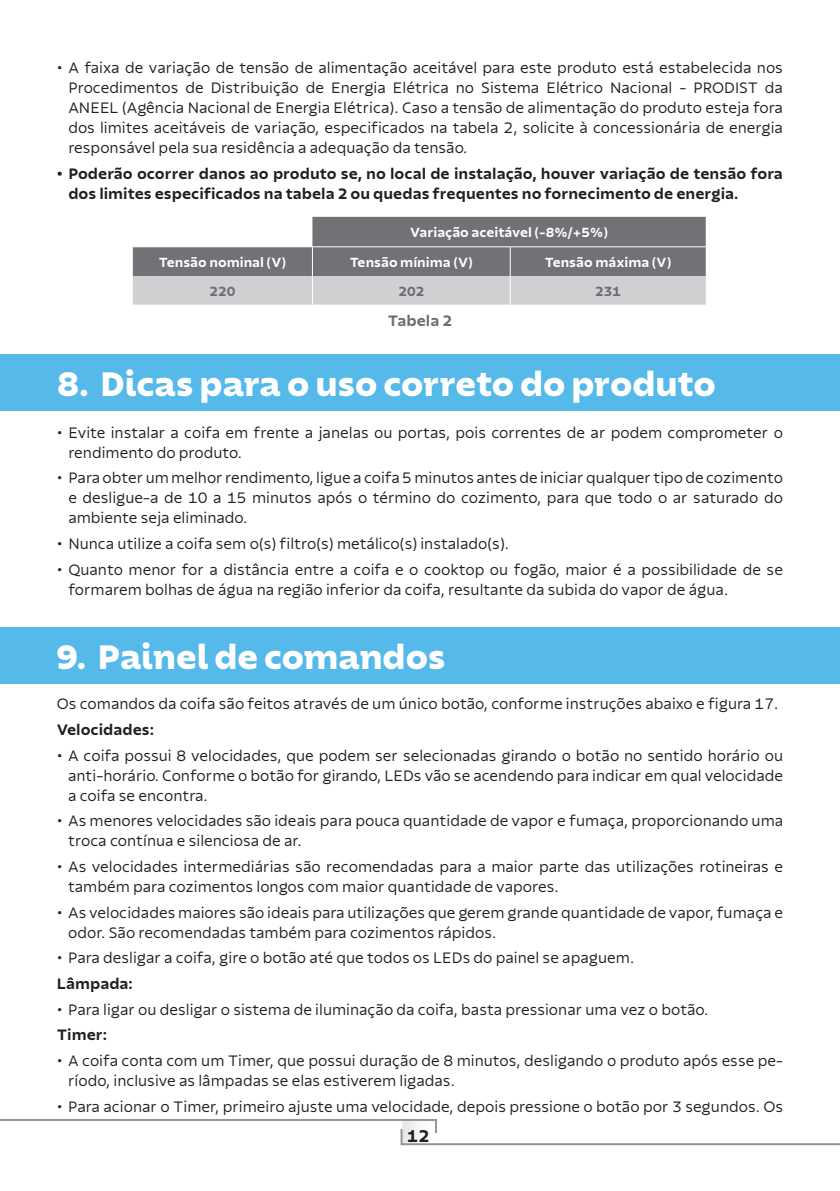
<style>
.page{position:relative;width:840px;height:1191px;background:#fff}
.page>*{position:absolute;margin:0;border:0;box-sizing:border-box;transform-origin:0 0}
.Títulos_TDC_port{font:800 36px "Tramontina Titulos";color:#fff}
.t1{font:700 18px "Tramontina Textos";color:#231f20}
.t2{font:300 16px/20px "Tramontina Textos";color:#231f20}
.t3{font:700 16px/20px "Tramontina Textos";color:#231f20}
.t4{font:700 16px "Tramontina Textos";color:#6c6d70}
.t5{font:700 14px "Tramontina Textos";color:#fff}
.t6{font:700 14px "Tramontina Textos";color:#6c6d70}
</style>
<div class="page">
<svg style="left:0;top:1119px;width:839px;height:27px"></svg>
<svg style="left:133px;top:217px;width:572px;height:88px;background:#9fa0a3"></svg>
<hr style="left:133px;top:246px;width:179px;height:1px;background:#fff">
<hr style="left:312px;top:246px;width:198px;height:1px;background:#fff">
<hr style="left:510px;top:246px;width:195px;height:1px;background:#fff">
<div style="left:0;top:354px;width:839px;height:56px;background:#55bae9"></div>
<div style="left:0;top:627px;width:839px;height:56px;background:#55bae9"></div>
<p class="t2" style="left:68px;top:58px;width:715px;text-align:justify;text-indent:-11px">• A faixa de variação de tensão de alimentação aceitável para este produto está estabelecida nos Procedimentos de Distribuição de Energia Elétrica no Sistema Elétrico Nacional - PRODIST da ANEEL (Agência Nacional de Energia Elétrica). Caso a tensão de alimentação do produto esteja fora dos limites aceitáveis de variação, especificados na tabela 2, solicite à concessionária de energia responsável pela sua residência a adequação da tensão.</p>
<p class="t3" style="left:68px;top:163px;width:715px;text-indent:-11px">• Poderão ocorrer danos ao produto se, no local de instalação, houver variação de tensão fora dos limites especificados na tabela 2 ou quedas frequentes no fornecimento de energia.</p>
<p class="t5" style="left:410px;top:225px;width:199px">Variação aceitável (-8%/+5%)</p>
<p class="t5" style="left:159px;top:255px;width:129px">Tensão nominal (V)</p>
<p class="t5" style="left:349px;top:255px;width:124px">Tensão mínima (V)</p>
<p class="t5" style="left:544px;top:255px;width:128px">Tensão máxima (V)</p>
<p class="t6" style="left:209px;top:284px;width:27px">220</p>
<p class="t6" style="left:398px;top:284px;width:27px">202</p>
<p class="t6" style="left:594px;top:284px;width:27px">231</p>
<p class="t4" style="left:387px;top:312px;width:66px">Tabela 2</p>
<p class="Títulos_TDC_port" style="left:57px;top:364px;width:660px">8. Dicas para o uso correto do produto</p>
<p class="t2" style="left:68px;top:422px;width:715px;text-indent:-11px">• Evite instalar a coifa em frente a janelas ou portas, pois correntes de ar podem comprometer o rendimento do produto.</p>
<p class="t2" style="left:68px;top:468px;width:715px;text-align:justify;text-indent:-11px">• Para obter um melhor rendimento, ligue a coifa 5 minutos antes de iniciar qualquer tipo de cozimento e desligue-a de 10 a 15 minutos após o término do cozimento, para que todo o ar saturado do ambiente seja eliminado.</p>
<p class="t2" style="left:57px;top:534px;width:453px">• Nunca utilize a coifa sem o(s) filtro(s) metálico(s) instalado(s).</p>
<p class="t2" style="left:68px;top:559px;width:715px;text-indent:-11px">• Quanto menor for a distância entre a coifa e o cooktop ou fogão, maior é a possibilidade de se formarem bolhas de água na região inferior da coifa, resultante da subida do vapor de água.</p>
<p class="Títulos_TDC_port" style="left:56px;top:637px;width:391px">9. Painel de comandos</p>
<p class="t2" style="left:57px;top:694px;width:722px">Os comandos da coifa são feitos através de um único botão, conforme instruções abaixo e figura 17.</p>
<p class="t3" style="left:57px;top:719px;width:99px">Velocidades:</p>
<p class="t2" style="left:68px;top:745px;width:716px;text-align:justify;text-indent:-11px">• A coifa possui 8 velocidades, que podem ser selecionadas girando o botão no sentido horário ou anti-horário. Conforme o botão for girando, LEDs vão se acendendo para indicar em qual velocidade a coifa se encontra.</p>
<p class="t2" style="left:68px;top:811px;width:716px;text-indent:-11px">• As menores velocidades são ideais para pouca quantidade de vapor e fumaça, proporcionando uma troca contínua e silenciosa de ar.</p>
<p class="t2" style="left:68px;top:856px;width:716px;text-indent:-11px">• As velocidades intermediárias são recomendadas para a maior parte das utilizações rotineiras e também para cozimentos longos com maior quantidade de vapores.</p>
<p class="t2" style="left:68px;top:902px;width:716px;text-indent:-11px">• As velocidades maiores são ideais para utilizações que gerem grande quantidade de vapor, fumaça e odor. São recomendadas também para cozimentos rápidos.</p>
<p class="t2" style="left:57px;top:948px;width:578px">• Para desligar a coifa, gire o botão até que todos os LEDs do painel se apaguem.</p>
<p class="t3" style="left:57px;top:973px;width:78px">Lâmpada:</p>
<p class="t2" style="left:57px;top:999px;width:652px">• Para ligar ou desligar o sistema de iluminação da coifa, basta pressionar uma vez o botão.</p>
<p class="t3" style="left:57px;top:1025px;width:52px">Timer:</p>
<p class="t2" style="left:68px;top:1050px;width:716px;text-indent:-11px">• A coifa conta com um Timer, que possui duração de 8 minutos, desligando o produto após esse pe&shy;ríodo, inclusive as lâmpadas se elas estiverem ligadas.</p>
<p class="t2" style="left:57px;top:1096px;width:727px">• Para acionar o Timer, primeiro ajuste uma velocidade, depois pressione o botão por 3 segundos. Os</p>
<p class="t1" style="left:407px;top:1125px;width:24px">12</p>
</div>
